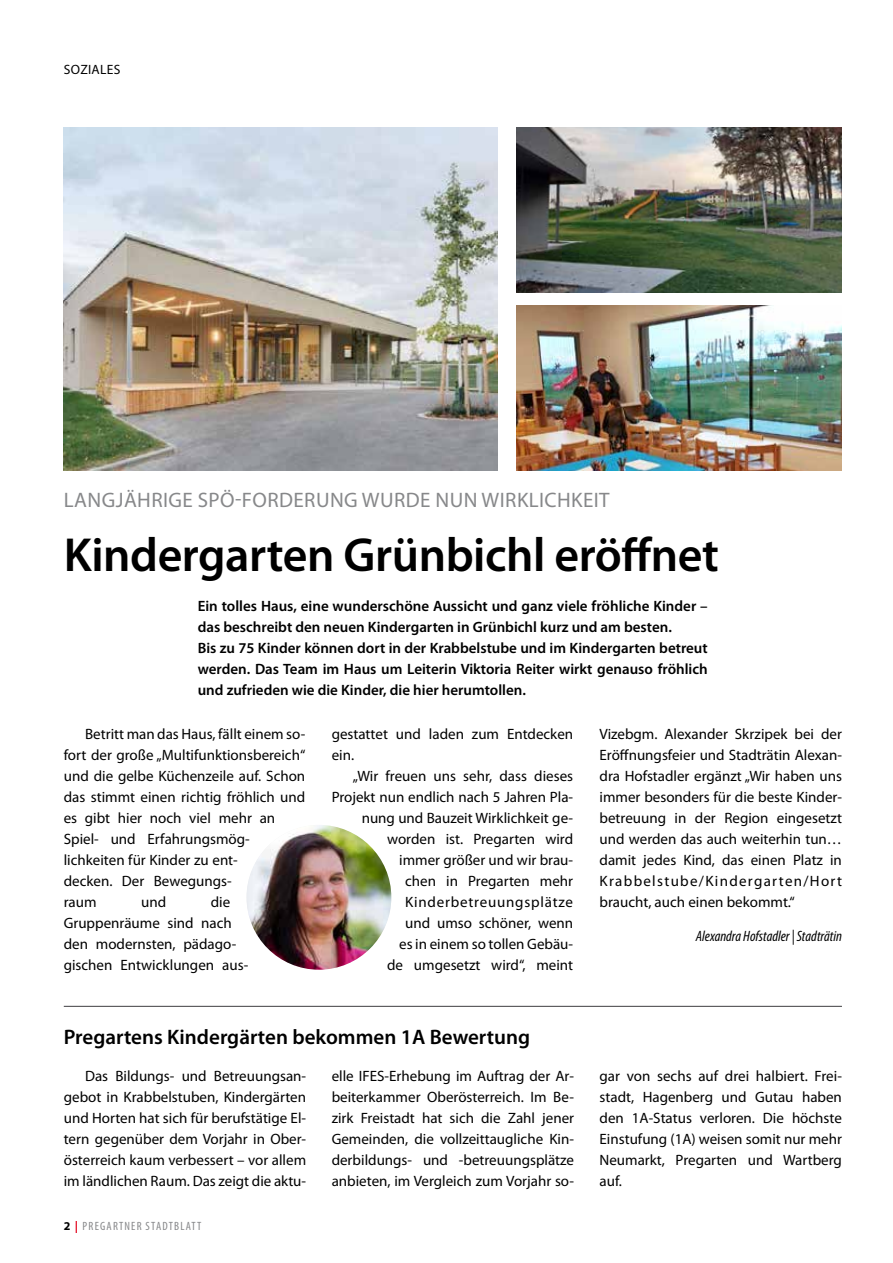
<style>
.page{position:relative;width:893px;height:1263px;background:#fff}
.page>*{position:absolute;margin:0;border:0;box-sizing:border-box;transform-origin:0 0}
.t1{font:600 48px "Myriad Pro";letter-spacing:-.01em;color:#000}
.t2{font:21px "Myriad Pro";letter-spacing:.02em;color:#87888a}
.t3{font:600 21px "Myriad Pro";color:#000}
.t4{font:15px/21px "Myriad Pro";color:#000;text-align:justify}
.t5{font:600 15px/21px "Myriad Pro";color:#000}
.t6{font:italic condensed 15px "Myriad Pro";color:#000}
.t7{font:13.5px "Myriad Pro";letter-spacing:.02em;color:#000}
.t8{font:condensed 12px "Myriad Pro";letter-spacing:.1em;color:#87888a}
.s1{font-weight:700;font-stretch:normal;color:#000}
.s2{font-weight:700;font-stretch:normal;color:#e2001a}
</style>
<div class="page">
<img style="left:246px;top:825px;width:145px;height:145px;border-radius:72px">
<img style="left:64px;top:128px;width:433px;height:343px">
<img style="left:517px;top:128px;width:325px;height:165px">
<img style="left:517px;top:306px;width:325px;height:165px">
<hr style="left:64px;top:1006px;width:778px;height:1px;background:#3e3d40">
<p class="t7" style="left:64px;top:61px;width:58px">SOZIALES</p>
<h2 class="t2" style="left:64px;top:487px;width:547px">LANGJÄHRIGE SPÖ-FORDERUNG WURDE NUN WIRKLICHKEIT</h2>
<h1 class="t1" style="left:64px;top:525px;width:657px">Kindergarten Grünbichl eröffnet</h1>
<p class="t5" style="left:198px;top:595px;width:512px">Ein tolles Haus, eine wunderschöne Aussicht und ganz viele fröhliche Kinder – das beschreibt den neuen Kindergarten in Grünbichl kurz und am besten.<br>Bis zu 75 Kinder können dort in der Krabbelstube und im Kindergarten betreut werden. Das Team im Haus um Leiterin Viktoria Reiter wirkt genauso fröhlich und zufrieden wie die Kinder, die hier herumtollen.</p>
<p class="t4" style="left:64px;top:723px;width:243px;text-align:left;text-indent:21px">Betritt man das Haus, fällt einem so&shy;fort der große „Multifunktionsbereich“ und die gelbe Küchenzeile auf. Schon das stimmt einen richtig fröhlich und es gibt hier noch viel mehr an<br>Spiel- und Erfahrungsmög&shy;lichkeiten für Kinder zu ent-<br>decken. Der Bewegungs-<br>raum</p>
<p class="t4" style="left:64px;top:891px;width:186px;text-align:left;text-indent:147px">die<br>Gruppenräume sind nach den modernsten, pädago&shy;gischen Entwicklungen aus-</p>
<p class="t4" style="left:141px;top:891px;width:27px">und</p>
<p class="t4" style="left:332px;top:723px;width:243px">gestattet und laden zum Entdecken ein.</p>
<p class="t4" style="left:332px;top:765px;width:243px;text-align:right">„Wir freuen uns sehr, dass dieses<br>Projekt nun endlich nach 5 Jahren Pla&shy;nung und Bauzeit Wirklichkeit ge&shy;worden ist. Pregarten wird<br>immer größer und wir brau-<br>chen in Pregarten mehr<br>Kinderbetreuungsplätze<br>und umso schöner, wenn<br>es in einem so tollen Gebäu-<br>de umgesetzt wird“, meint</p>
<h2 class="t3" style="left:64px;top:1023px;width:468px">Pregartens Kindergärten bekommen 1A Bewertung</h2>
<p class="t4" style="left:64px;top:1066px;width:244px;text-indent:21px">Das Bildungs- und Betreuungsan&shy;gebot in Krabbelstuben, Kindergärten und Horten hat sich für berufstätige El&shy;tern gegenüber dem Vorjahr in Ober&shy;österreich kaum verbessert – vor allem im ländlichen Raum. Das zeigt die aktu-</p>
<p class="t8" style="left:64px;top:1219px;width:139px"><span class="s1">2</span> <span class="s2">|</span> PREGARTNER STADTBLATT</p>
<p class="t4" style="left:332px;top:1066px;width:244px">elle IFES-Erhebung im Auftrag der Ar&shy;beiterkammer Oberösterreich. Im Be&shy;zirk Freistadt hat sich die Zahl jener Gemeinden, die vollzeittaugliche Kin&shy;derbildungs- und -betreuungsplätze anbieten, im Vergleich zum Vorjahr so-</p>
<p class="t4" style="left:600px;top:723px;width:244px">Vizebgm. Alexander Skrzipek bei der Eröffnungsfeier und Stadträtin Alexan&shy;dra Hofstadler ergänzt „Wir haben uns immer besonders für die beste Kinder&shy;betreuung in der Region eingesetzt und werden das auch weiterhin tun… damit jedes Kind, das einen Platz in Krabbelstube/Kindergarten/Hort braucht, auch einen bekommt.“</p>
<p class="t6" style="left:696px;top:927px;width:148px">Alexandra Hofstadler | Stadträtin</p>
<p class="t4" style="left:600px;top:1066px;width:244px">gar von sechs auf drei halbiert. Frei&shy;stadt, Hagenberg und Gutau haben den 1A-Status verloren. Die höchste Einstufung (1A) weisen somit nur mehr Neumarkt, Pregarten und Wartberg auf.</p>
</div>
